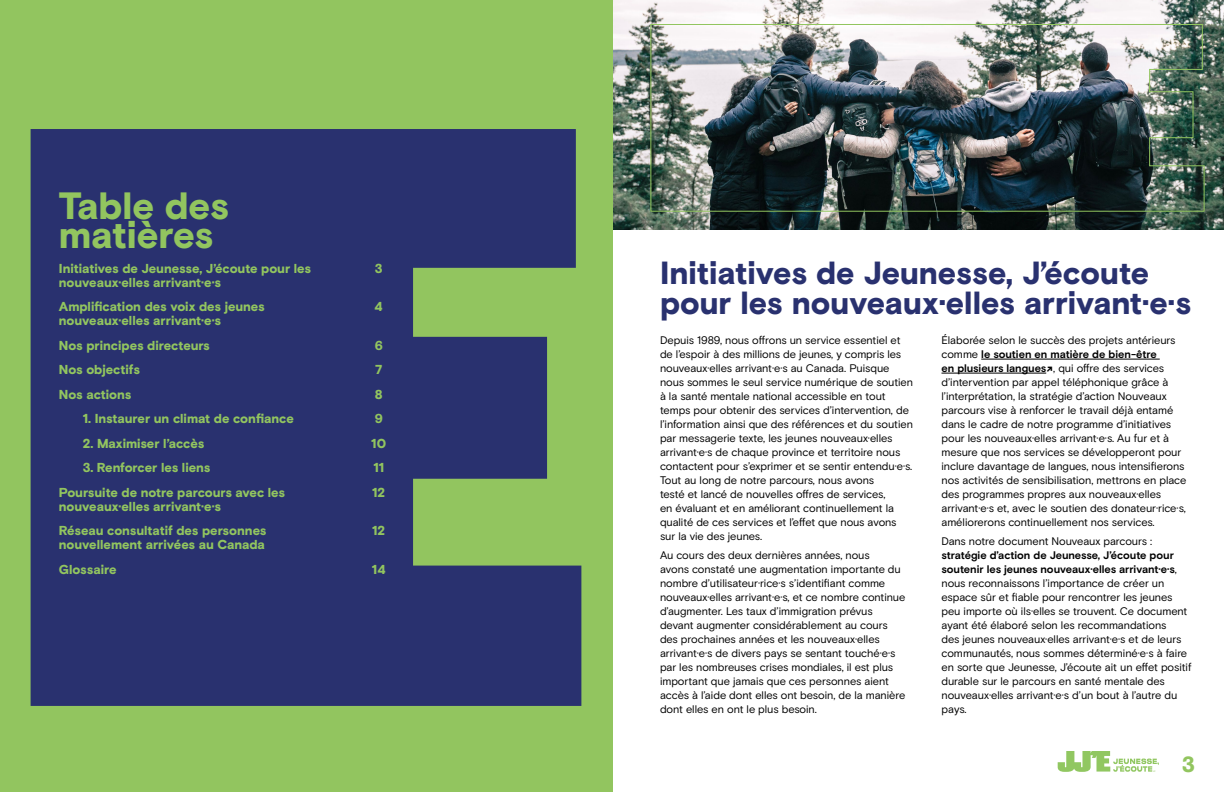
<style>
.page{position:relative;width:1224px;height:792px;background:#fff}
.page>*{position:absolute;margin:0;border:0;box-sizing:border-box;transform-origin:0 0}
.Header_2{font:900 38px/29.6px "Basis Grotesque Pro";letter-spacing:-.01em;color:#92c55f}
.Header_1{font:900 32px/30px "Basis Grotesque Pro";letter-spacing:-.005em;color:#29316f}
.t1{font:900 22px "Basis Grotesque Pro";color:#92c55f}
.KHP_Body_copy{font:900 13px/14px "Basis Grotesque Pro";letter-spacing:-.005em;color:#92c55f}
.KHP_Body_copy-2{font:11px/14px "Basis Grotesque Pro";letter-spacing:-.005em;color:#000}
.s1{font-weight:700}
.s2{font-weight:700;font-size:13px}
</style>
<div class="page">
<img style="left:613px;top:0;width:611px;height:229px">
<img style="left:650px;top:23px;width:555px;height:189px">
<svg style="left:1058px;top:751px;width:101px;height:21px"></svg>
<div style="left:0;top:0;width:613px;height:792px;background:#92c55f"></div>
<svg style="left:31px;top:129px;width:550px;height:577px;background:#333f6d"></svg>
<hr style="left:981px;top:359px;width:179px;height:1px;background:#000">
<hr style="left:942px;top:373px;width:104px;height:1px;background:#000">
<p class="Header_2" style="left:59px;top:193px;width:172px">Table des matières</p>
<p class="KHP_Body_copy" style="left:59px;top:262px;width:254px">Initiatives de Jeunesse, J’écoute pour les nouveaux·elles arrivant·e·s</p>
<p class="KHP_Body_copy" style="left:375px;top:262px;width:9px">3</p>
<p class="KHP_Body_copy" style="left:59px;top:300px;width:207px">Amplification des voix des jeunes nouveaux·elles arrivant·e·s</p>
<p class="KHP_Body_copy" style="left:375px;top:300px;width:10px">4</p>
<p class="KHP_Body_copy" style="left:59px;top:339px;width:152px">Nos principes directeurs</p>
<p class="KHP_Body_copy" style="left:375px;top:339px;width:10px">6</p>
<p class="KHP_Body_copy" style="left:59px;top:363px;width:83px">Nos objectifs</p>
<p class="KHP_Body_copy" style="left:375px;top:363px;width:9px">7</p>
<p class="KHP_Body_copy" style="left:59px;top:388px;width:74px">Nos actions</p>
<p class="KHP_Body_copy" style="left:375px;top:388px;width:9px">8</p>
<p class="KHP_Body_copy" style="left:83px;top:412px;width:212px">1. Instaurer un climat de confiance</p>
<p class="KHP_Body_copy" style="left:375px;top:412px;width:10px">9</p>
<p class="KHP_Body_copy" style="left:83px;top:437px;width:123px">2. Maximiser l’accès</p>
<p class="KHP_Body_copy" style="left:371px;top:437px;width:16px">10</p>
<p class="KHP_Body_copy" style="left:83px;top:461px;width:129px">3. Renforcer les liens</p>
<p class="KHP_Body_copy" style="left:373px;top:461px;width:12px">11</p>
<p class="KHP_Body_copy" style="left:59px;top:486px;width:228px">Poursuite de notre parcours avec les nouveaux·elles arrivant·e·s</p>
<p class="KHP_Body_copy" style="left:372px;top:486px;width:15px">12</p>
<p class="KHP_Body_copy" style="left:59px;top:524px;width:209px">Réseau consultatif des personnes nouvellement arrivées au Canada</p>
<p class="KHP_Body_copy" style="left:372px;top:524px;width:15px">12</p>
<p class="KHP_Body_copy" style="left:59px;top:563px;width:59px">Glossaire</p>
<p class="KHP_Body_copy" style="left:372px;top:563px;width:15px">14</p>
<p class="Header_1" style="left:660px;top:260px;width:533px">Initiatives de Jeunesse, J’écoute pour les nouveaux·elles arrivant·e·s</p>
<p class="KHP_Body_copy-2" style="left:660px;top:333px;width:255px">Depuis 1989, nous offrons un service essentiel et de l’espoir à des millions de jeunes, y compris les nouveaux·elles arrivant·e·s au Canada. Puisque nous sommes le seul service numérique de soutien à la santé mentale national accessible en tout temps pour obtenir des services d’intervention, de l’information ainsi que des références et du soutien par messagerie texte, les jeunes nouveaux·elles arrivant·e·s de chaque province et territoire nous contactent pour s’exprimer et se sentir entendu·e·s.<br>Tout au long de notre parcours, nous avons<br>testé et lancé de nouvelles offres de services,<br>en évaluant et en améliorant continuellement la qualité de ces services et l’effet que nous avons sur la vie des jeunes.</p>
<p class="KHP_Body_copy-2" style="left:660px;top:548px;width:247px">Au cours des deux dernières années, nous<br>avons constaté une augmentation importante du nombre d’utilisateur·rice·s s’identifiant comme nouveaux·elles arrivant·e·s, et ce nombre continue d’augmenter. Les taux d’immigration prévus devant augmenter considérablement au cours des prochaines années et les nouveaux·elles arrivant·e·s de divers pays se sentant touché·e·s par les nombreuses crises mondiales, il est plus important que jamais que ces personnes aient accès à l’aide dont elles ont besoin, de la manière dont elles en ont le plus besoin.</p>
<p class="KHP_Body_copy-2" style="left:942px;top:333px;width:246px">Élaborée selon le succès des projets antérieurs comme <span class="s1">le soutien en matière de bien-être<br>en plusieurs langues</span><span class="s2">↗</span>, qui offre des services d’intervention par appel téléphonique grâce à l’interprétation, la stratégie d’action Nouveaux parcours vise à renforcer le travail déjà entamé dans le cadre de notre programme d’initiatives pour les nouveaux·elles arrivant·e·s. Au fur et à mesure que nos services se développeront pour inclure davantage de langues, nous intensifierons nos activités de sensibilisation, mettrons en place des programmes propres aux nouveaux·elles arrivant·e·s et, avec le soutien des donateur·rice·s, améliorerons continuellement nos services.</p>
<p class="KHP_Body_copy-2" style="left:941px;top:534px;width:252px">Dans notre document Nouveaux parcours : <span class="s1">stratégie d’action de Jeunesse, J’écoute pour soutenir les jeunes nouveaux·elles arrivant·e·s</span>, nous reconnaissons l’importance de créer un espace sûr et fiable pour rencontrer les jeunes peu importe où ils·elles se trouvent. Ce document ayant été élaboré selon les recommandations<br>des jeunes nouveaux·elles arrivant·e·s et de leurs communautés, nous sommes déterminé·e·s à faire en sorte que Jeunesse, J’écoute ait un effet positif durable sur le parcours en santé mentale des nouveaux·elles arrivant·e·s d’un bout à l’autre du pays.</p>
<h3 class="t1" style="left:1182px;top:751px;width:15px">3</h3>
</div>
